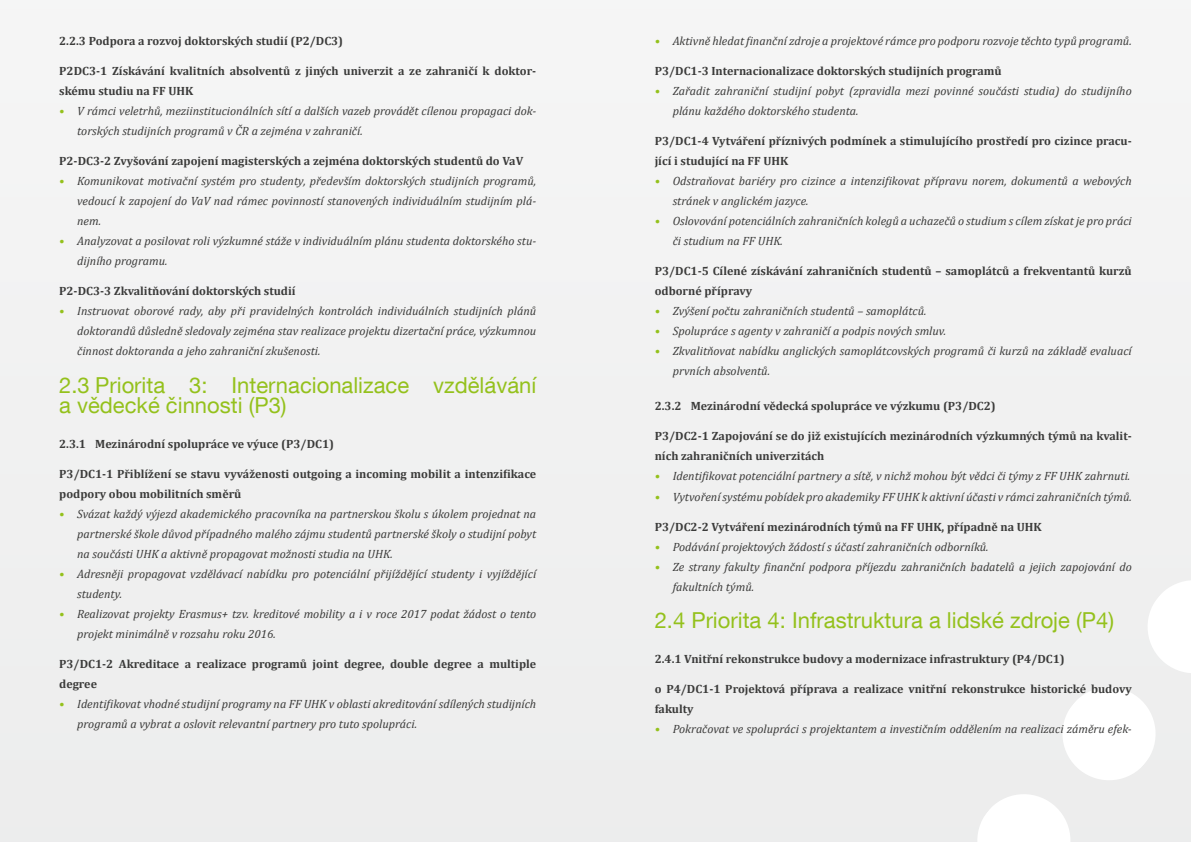
<style>
.page{position:relative;width:1191px;height:842px;background:#f1f1f1}
.page>*{position:absolute;margin:0;border:0;box-sizing:border-box;transform-origin:0 0}
.t1{font:22px/20px "Helvetica Neue LT Com";color:#94c11c}
.t2{font:italic 12px/20px "Cambria";color:#3b3b3a}
.t3{font:700 12px/20px "Cambria";color:#3b3b3a}
.s1{color:#94c11c}
</style>
<div class="page">
<svg style="left:978px;top:581px;width:213px;height:261px"></svg>
<p class="t3" style="left:59px;top:31px;width:285px">2.2.3 Podpora a rozvoj doktorských studií (P2/DC3)</p>
<p class="t3" style="left:59px;top:61px;width:478px">P2DC3-1 Získávání kvalitních absolventů z jiných univerzit a ze zahraničí k doktor&shy;skému studiu na FF UHK</p>
<p class="t2" style="left:77px;top:101px;width:460px;text-indent:-18px"><span class="s1">•</span> V rámci veletrhů, meziinstitucionálních sítí a dalších vazeb provádět cílenou propagaci dok&shy;torských studijních programů v ČR a zejména v zahraničí.</p>
<p class="t3" style="left:59px;top:151px;width:465px">P2-DC3-2 Zvyšování zapojení magisterských a zejména doktorských studentů do VaV</p>
<p class="t2" style="left:77px;top:171px;width:460px;text-align:justify;text-indent:-18px"><span class="s1">•</span> Komunikovat motivační systém pro studenty, především doktorských studijních programů, vedoucí k zapojení do VaV nad rámec povinností stanovených individuálním studijním plá&shy;nem.</p>
<p class="t2" style="left:77px;top:231px;width:460px;text-indent:-18px"><span class="s1">•</span> Analyzovat a posilovat roli výzkumné stáže v individuálním plánu studenta doktorského stu&shy;dijního programu.</p>
<p class="t3" style="left:59px;top:281px;width:238px">P2-DC3-3 Zkvalitňování doktorských studií</p>
<p class="t2" style="left:77px;top:301px;width:460px;text-align:justify;text-indent:-18px"><span class="s1">•</span> Instruovat oborové rady, aby při pravidelných kontrolách individuálních studijních plánů doktorandů důsledně sledovaly zejména stav realizace projektu dizertační práce, výzkumnou činnost doktoranda a jeho zahraniční zkušenosti.</p>
<h1 class="t1" style="left:59px;top:375px;width:478px">2.3 Priorita 3: Internacionalizace vzdělávání a vědecké činnosti (P3)</h1>
<p class="t3" style="left:59px;top:434px;width:276px">2.3.1 Mezinárodní spolupráce ve výuce (P3/DC1)</p>
<p class="t3" style="left:59px;top:464px;width:478px">P3/DC1-1 Přiblížení se stavu vyváženosti outgoing a incoming mobilit a intenzifikace podpory obou mobilitních směrů</p>
<p class="t2" style="left:77px;top:504px;width:460px;text-align:justify;text-indent:-18px"><span class="s1">•</span> Svázat každý výjezd akademického pracovníka na partnerskou školu s úkolem projednat na partnerské škole důvod případného malého zájmu studentů partnerské školy o studijní pobyt na součásti UHK a aktivně propagovat možnosti studia na UHK.</p>
<p class="t2" style="left:77px;top:564px;width:460px;text-indent:-18px"><span class="s1">•</span> Adresněji propagovat vzdělávací nabídku pro potenciální přijíždějící studenty i vyjíždějící studenty.</p>
<p class="t2" style="left:77px;top:604px;width:460px;text-indent:-18px"><span class="s1">•</span> Realizovat projekty Erasmus+ tzv. kreditové mobility a i v roce 2017 podat žádost o tento projekt minimálně v rozsahu roku 2016.</p>
<p class="t3" style="left:59px;top:654px;width:478px">P3/DC1-2 Akreditace a realizace programů joint degree, double degree a multiple degree</p>
<p class="t2" style="left:77px;top:694px;width:460px;text-indent:-18px"><span class="s1">•</span> Identifikovat vhodné studijní programy na FF UHK v oblasti akreditování sdílených studijních programů a vybrat a oslovit relevantní partnery pro tuto spolupráci.</p>
<p class="t2" style="left:654px;top:31px;width:478px"><span class="s1">•</span> Aktivně hledat finanční zdroje a projektové rámce pro podporu rozvoje těchto typů programů.</p>
<p class="t3" style="left:654px;top:61px;width:348px">P3/DC1-3 Internacionalizace doktorských studijních programů</p>
<p class="t2" style="left:672px;top:81px;width:460px;text-indent:-18px"><span class="s1">•</span> Zařadit zahraniční studijní pobyt (zpravidla mezi povinné součásti studia) do studijního plánu každého doktorského studenta.</p>
<p class="t3" style="left:654px;top:131px;width:478px">P3/DC1-4 Vytváření příznivých podmínek a stimulujícího prostředí pro cizince pracu&shy;jící i studující na FF UHK</p>
<p class="t2" style="left:672px;top:171px;width:460px;text-indent:-18px"><span class="s1">•</span> Odstraňovat bariéry pro cizince a intenzifikovat přípravu norem, dokumentů a webových stránek v anglickém jazyce.</p>
<p class="t2" style="left:672px;top:211px;width:460px;text-indent:-18px"><span class="s1">•</span> Oslovování potenciálních zahraničních kolegů a uchazečů o studium s cílem získatje pro práci či studium na FF UHK.</p>
<p class="t3" style="left:654px;top:261px;width:478px">P3/DC1-5 Cílené získávání zahraničních studentů – samoplátců a frekventantů kurzů odborné přípravy</p>
<p class="t2" style="left:654px;top:301px;width:273px"><span class="s1">•</span> Zvýšení počtu zahraničních studentů – samoplátců.</p>
<p class="t2" style="left:654px;top:321px;width:293px"><span class="s1">•</span> Spolupráce s agenty v zahraničí a podpis nových smluv.</p>
<p class="t2" style="left:672px;top:341px;width:460px;text-indent:-18px"><span class="s1">•</span> Zkvalitňovat nabídku anglických samoplátcovských programů či kurzů na základě evaluací prvních absolventů.</p>
<p class="t3" style="left:654px;top:396px;width:342px">2.3.2 Mezinárodní vědecká spolupráce ve výzkumu (P3/DC2)</p>
<p class="t3" style="left:654px;top:426px;width:478px">P3/DC2-1 Zapojování se do již existujících mezinárodních výzkumných týmů na kvalit&shy;ních zahraničních univerzitách</p>
<p class="t2" style="left:654px;top:466px;width:477px"><span class="s1">•</span> Identifikovat potenciální partnery a sítě, v nichž mohou být vědci či týmy z FF UHK zahrnuti.</p>
<p class="t2" style="left:654px;top:486px;width:478px"><span class="s1">•</span> Vytvořenísystému pobídek pro akademiky FF UHK k aktivní účasti v rámci zahraničních týmů.</p>
<p class="t3" style="left:654px;top:516px;width:388px">P3/DC2-2 Vytváření mezinárodních týmů na FF UHK, případně na UHK</p>
<p class="t2" style="left:654px;top:536px;width:335px"><span class="s1">•</span> Podávání projektových žádostí s účastí zahraničních odborníků.</p>
<p class="t2" style="left:672px;top:556px;width:460px;text-indent:-18px"><span class="s1">•</span> Ze strany fakulty finanční podpora příjezdu zahraničních badatelů a jejich zapojování do fakultních týmů.</p>
<h1 class="t1" style="left:654px;top:610px;width:461px">2.4 Priorita 4: Infrastruktura a lidské zdroje (P4)</h1>
<p class="t3" style="left:654px;top:649px;width:411px">2.4.1 Vnitřní rekonstrukce budovy a modernizace infrastruktury (P4/DC1)</p>
<p class="t3" style="left:654px;top:679px;width:478px">o P4/DC1-1 Projektová příprava a realizace vnitřní rekonstrukce historické budovy fakulty</p>
<p class="t2" style="left:654px;top:719px;width:478px"><span class="s1">•</span> Pokračovat ve spolupráci s projektantem a investičním oddělením na realizaci záměru efek-</p>
</div>
